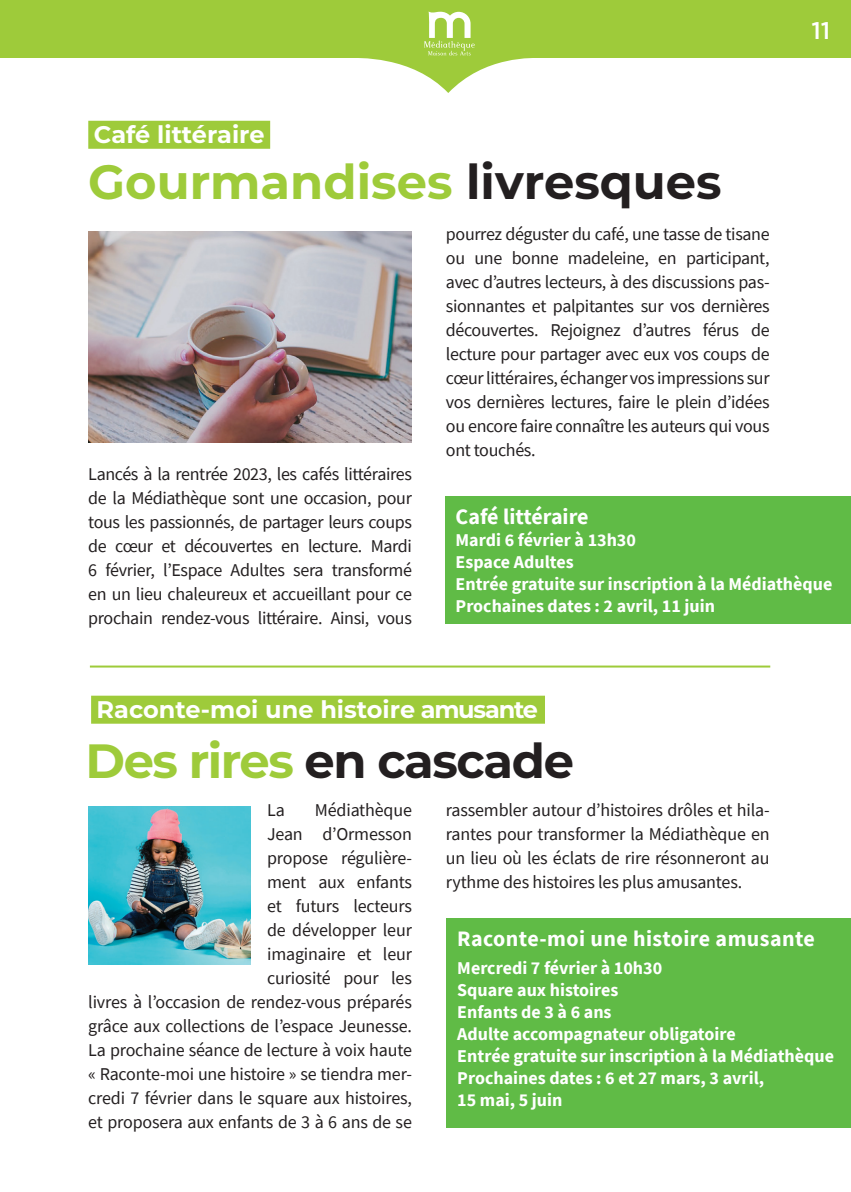
<style>
.page{position:relative;width:851px;height:1192px;background:#fff}
.page>*{position:absolute;margin:0;border:0;box-sizing:border-box;transform-origin:0 0}
.t1{font:700 48px "Montserrat";color:#9ecb3a}
.t2{font:700 48px "Montserrat";letter-spacing:-.03em;color:#231f20}
.t3{font:700 24px "Montserrat";color:#fff}
.t4{font:500 24px "Gotham";color:#fff}
.t5{font:700 22px "Source Sans Pro";letter-spacing:.01em;color:#fff}
.t6{font:18px/24px "Source Sans Pro";letter-spacing:-.01em;color:#231f20;text-align:justify}
.t7{font:700 18px/22px "Source Sans Pro";color:#fff}
.s1{color:#231f20}
.s2{color:#9ecb3a}
</style>
<div class="page">
<div style="left:0;top:0;width:851px;height:58px;background:#9ecb3a"></div>
<svg style="left:360px;top:11px;width:172px;height:82px"></svg>
<div style="left:88px;top:121px;width:182px;height:28px;background:#9ecb3a"></div>
<div style="left:91px;top:695px;width:454px;height:28px;background:#9ecb3a"></div>
<div style="left:446px;top:918px;width:405px;height:209px;background:#60bb46"></div>
<div style="left:445px;top:496px;width:406px;height:128px;background:#60bb46"></div>
<hr style="left:90px;top:665px;width:680px;height:2px;background:#9ecb3a">
<img style="left:88px;top:231px;width:324px;height:211px">
<img style="left:88px;top:806px;width:162px;height:157px">
<h2 class="t3" style="left:94px;top:118px;width:172px">Café littéraire</h2>
<h1 class="t1" style="left:88px;top:147px;width:635px">Gourmandises <span class="s1">livresques</span></h1>
<p class="t6" style="left:446px;top:221px;width:325px">pourrez déguster du café, une tasse de tisane ou une bonne madeleine, en participant, avec d’autres lecteurs, à des discussions pas&shy;sionnantes et palpitantes sur vos dernières découvertes. Rejoignez d’autres férus de lecture pour partager avec eux vos coups de cœur littéraires, échanger vos impressions sur vos dernières lectures, faire le plein d’idées ou encore faire connaître les auteurs qui vous ont touchés.</p>
<h2 class="t4" style="left:811px;top:15px;width:21px">11</h2>
<p class="t6" style="left:88px;top:461px;width:325px">Lancés à la rentrée 2023, les cafés littéraires de la Médiathèque sont une occasion, pour tous les passionnés, de partager leurs coups de cœur et découvertes en lecture. Mardi 6 février, l’Espace Adultes sera transformé en un lieu chaleureux et accueillant pour ce prochain rendez-vous littéraire. Ainsi, vous</p>
<p class="t5" style="left:456px;top:502px;width:134px">Café littéraire</p>
<p class="t7" style="left:456px;top:529px;width:378px">Mardi 6 février à 13h30<br>Espace Adultes<br>Entrée gratuite sur inscription à la Médiathèque<br>Prochaines dates : 2 avril, 11 juin</p>
<h2 class="t3" style="left:97px;top:692px;width:443px">Raconte-moi une histoire amusante</h2>
<h1 class="t2" style="left:85px;top:726px;width:490px"><span class="s2">Des rires</span> en cascade</h1>
<p class="t6" style="left:267px;top:798px;width:19px">La</p>
<p class="t6" style="left:88px;top:798px;width:325px;text-align:right">Médiathèque<br>Jean d’Ormesson<br>propose régulière-<br>ment aux enfants<br>et futurs lecteurs<br>de développer leur<br>imaginaire et leur<br>curiosité pour les<br>livres à l’occasion de rendez-vous préparés grâce aux collections de l’espace Jeunesse.<br>La prochaine séance de lecture à voix haute « Raconte-moi une histoire » se tiendra mer&shy;credi 7 février dans le square aux histoires, et proposera aux enfants de 3 à 6 ans de se</p>
<p class="t6" style="left:446px;top:797px;width:325px">rassembler autour d’histoires drôles et hila&shy;rantes pour transformer la Médiathèque en un lieu où les éclats de rire résonneront au rythme des histoires les plus amusantes.</p>
<p class="t5" style="left:457px;top:924px;width:359px">Raconte-moi une histoire amusante</p>
<p class="t7" style="left:457px;top:956px;width:378px">Mercredi 7 février à 10h30<br>Square aux histoires<br>Enfants de 3 à 6 ans<br>Adulte accompagnateur obligatoire<br>Entrée gratuite sur inscription à la Médiathèque<br>Prochaines dates : 6 et 27 mars, 3 avril,<br>15 mai, 5 juin</p>
</div>
